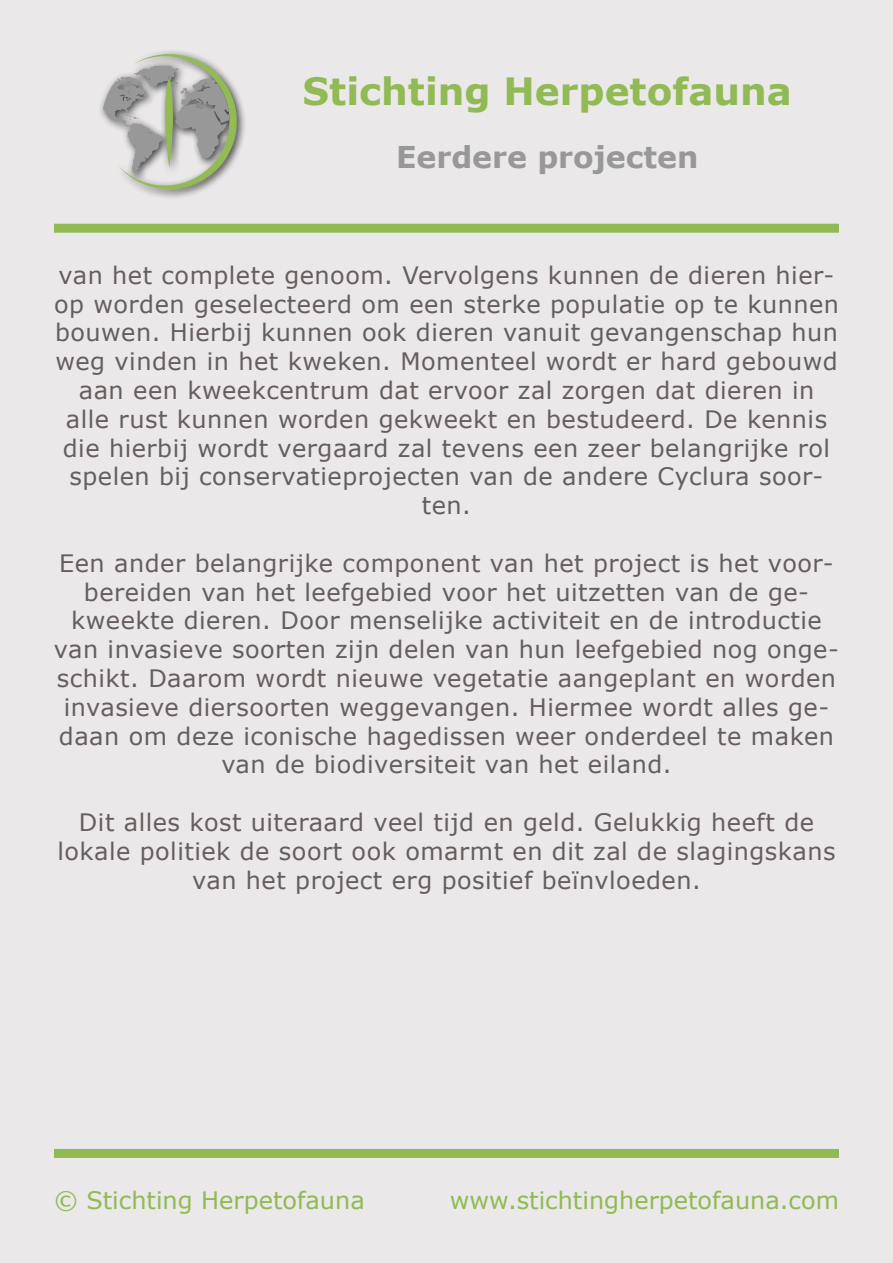
<style>
.page{position:relative;width:893px;height:1263px;background:#eae8e8}
.page>*{position:absolute;margin:0;border:0;box-sizing:border-box;transform-origin:0 0}
.t1{font:700 37.5px "Verdana";color:#91b954}
.t2{font:700 30px "Verdana";color:#989898}
.t3{font:24px/28.8px "Verdana";letter-spacing:.02em;color:#665e5e;text-align:center}
.t4{font:24px "Verdana";color:#91b954}
</style>
<div class="page">
<div style="left:98px;top:48px;width:149px;height:152px;background:#000;opacity:.75"></div>
<svg style="left:103px;top:54px;width:135px;height:136px"></svg>
<div style="left:54px;top:224px;width:785px;height:9px;background:#91b954"></div>
<div style="left:54px;top:1149px;width:785px;height:9px;background:#91b954"></div>
<h1 class="t1" style="left:303px;top:65px;width:491px">Stichting Herpetofauna</h1>
<p class="t2" style="left:396px;top:136px;width:304px">Eerdere projecten</p>
<p class="t3" style="left:54px;top:260px;width:787px">van het complete genoom. Vervolgens kunnen de dieren hier&shy;op worden geselecteerd om een sterke populatie op te kunnen bouwen. Hierbij kunnen ook dieren vanuit gevangenschap hun weg vinden in het kweken. Momenteel wordt er hard gebouwd aan een kweekcentrum dat ervoor zal zorgen dat dieren in<br>alle rust kunnen worden gekweekt en bestudeerd. De kennis die hierbij wordt vergaard zal tevens een zeer belangrijke rol spelen bij conservatieprojecten van de andere Cyclura soor&shy;ten.</p>
<p class="t3" style="left:54px;top:548px;width:786px">Een ander belangrijke component van het project is het voor&shy;bereiden van het leefgebied voor het uitzetten van de ge&shy;kweekte dieren. Door menselijke activiteit en de introductie van invasieve soorten zijn delen van hun leefgebied nog onge&shy;schikt. Daarom wordt nieuwe vegetatie aangeplant en worden invasieve diersoorten weggevangen. Hiermee wordt alles ge&shy;daan om deze iconische hagedissen weer onderdeel te maken van de biodiversiteit van het eiland.</p>
<p class="t3" style="left:57px;top:808px;width:780px">Dit alles kost uiteraard veel tijd en geld. Gelukkig heeft de lokale politiek de soort ook omarmt en dit zal de slagingskans van het project erg positief beïnvloeden.</p>
<p class="t4" style="left:54px;top:1184px;width:312px">© Stichting Herpetofauna</p>
<p class="t4" style="left:450px;top:1184px;width:391px">www.stichtingherpetofauna.com</p>
</div>
